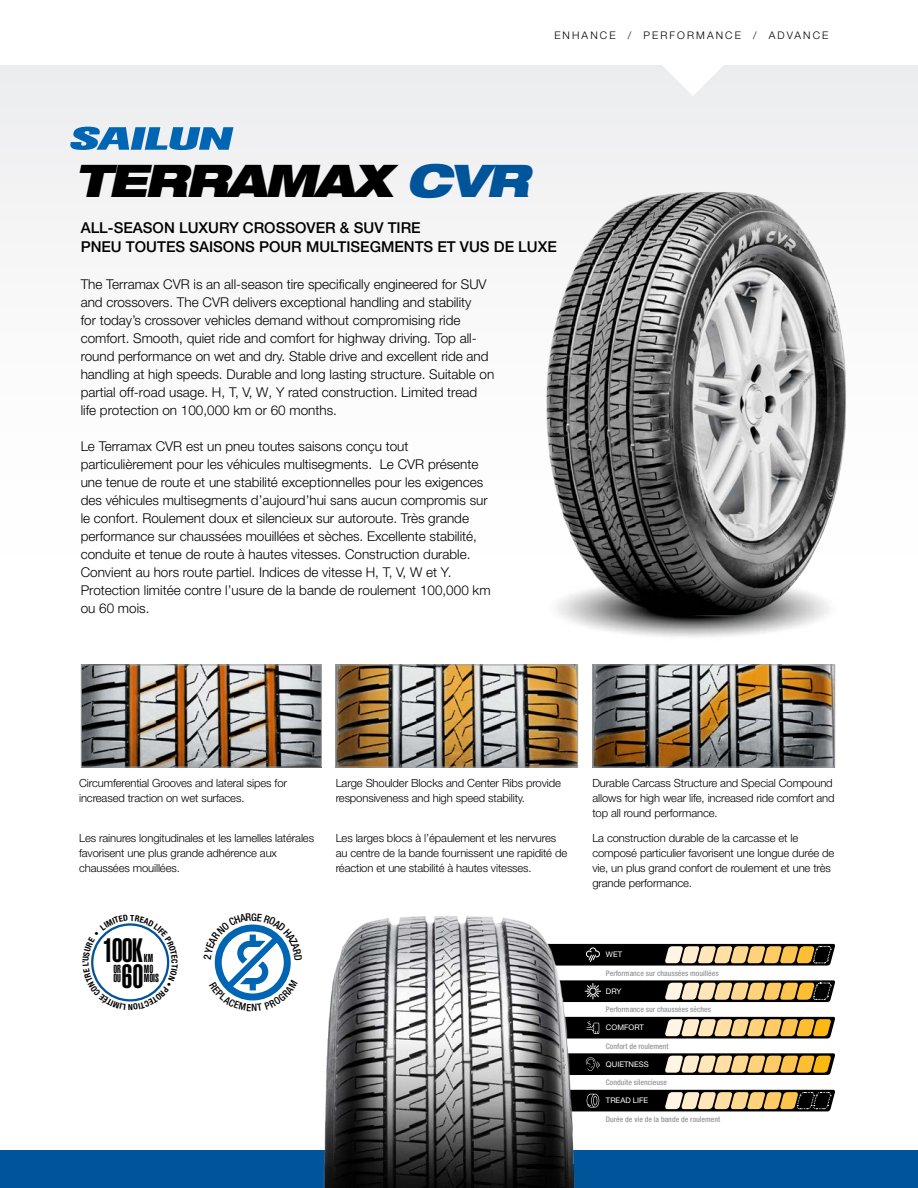
<style>
.page{position:relative;width:918px;height:1188px;background:#fff}
.page>*{position:absolute;margin:0;border:0;box-sizing:border-box;transform-origin:0 0}
.t1{font:italic 900 expanded 45px "Helvetica Neue LT Std";letter-spacing:-.05em;color:#000}
.t2{font:33.15px/26px "Helvetica LT Std Ultra Comp";letter-spacing:-.03em;color:#000;text-align:center}
.t3{font:500 15px/19.5px "Helvetica Neue LT Std";color:#000}
.t4{font:300 13.5px/18px "Helvetica Neue LT Std";color:#000}
.t5{font:11.55px/9.1px "Helvetica LT Std Ultra Comp";color:#000}
.t6{font:11.4px "Helvetica LT Std Ultra Comp";color:#000}
.t7{font:300 11.25px/15px "Helvetica Neue LT Std";letter-spacing:-.01em;color:#000}
.t8{font:300 10.5px "Helvetica Neue LT Std";letter-spacing:.2em;color:#000}
.t9{font:500 condensed 7.65px "Helvetica Neue LT Std";color:#939598}
.t10{font:7.65px "Helvetica Neue LT Std";color:#fff}
.s1{color:#00549a}
</style>
<div class="page">
<div style="left:0;top:65px;width:918px;height:520px;background:#f8f8f8"></div>
<div style="left:0;top:1150px;width:918px;height:38px;background:#00549a"></div>
<svg style="left:661px;top:65px;width:64px;height:31px"></svg>
<img style="left:512px;top:192px;width:370px;height:439px">
<img style="left:83px;top:667px;width:237px;height:99px">
<div style="left:81px;top:665px;width:241px;height:103px;border:1px solid #9ea1a3"></div>
<img style="left:337px;top:667px;width:239px;height:99px">
<div style="left:335px;top:665px;width:243px;height:103px;border:1px solid #9ea1a3"></div>
<img style="left:594px;top:667px;width:239px;height:99px">
<div style="left:592px;top:665px;width:243px;height:103px;border:1px solid #9ea1a3"></div>
<svg style="left:602px;top:944px;width:233px;height:22px;background:#736444"></svg>
<svg style="left:602px;top:980px;width:233px;height:22px;background:#736344"></svg>
<svg style="left:602px;top:1017px;width:233px;height:22px;background:#7e6b44"></svg>
<svg style="left:602px;top:1053px;width:233px;height:22px;background:#7d6a43"></svg>
<svg style="left:602px;top:1090px;width:234px;height:21px;background:#695c42"></svg>
<img style="left:323px;top:916px;width:279px;height:272px">
<svg style="left:70px;top:127px;width:163px;height:23px"></svg>
<svg style="left:91px;top:923px;width:79px;height:79px"></svg>
<svg style="left:214px;top:924px;width:77px;height:77px"></svg>
<p class="t8" style="left:554px;top:29px;width:62px">Enhance</p>
<p class="t8" style="left:628px;top:29px;width:114px">/ Performance</p>
<p class="t8" style="left:753px;top:29px;width:76px">/ Advance</p>
<h1 class="t1" style="left:75px;top:151px;width:456px">TERRAMAX <span class="s1">CVR</span></h1>
<p class="t3" style="left:81px;top:218px;width:478px">ALL-SEASON LUXURY CROSSOVER &amp; SUV TIRE<br>PNEU TOUTES SAISONS POUR MULTISEGMENTS ET VUS DE LUXE</p>
<p class="t4" style="left:81px;top:275px;width:415px">The Terramax cvr is an all-season tire specifically engineered for SUv and crossovers. The cvr delivers exceptional handling and stability<br>for today’s crossover vehicles demand without compromising ride comfort. Smooth, quiet ride and comfort for highway driving. Top all&shy;round performance on wet and dry. Stable drive and excellent ride and handling at high speeds. durable and long lasting structure. Suitable on partial off-road usage. h, T, v, W, Y rated construction. Limited tread life protection on 100,000 km or 60 months.</p>
<p class="t4" style="left:81px;top:437px;width:411px">Le Terramax cvr est un pneu toutes saisons conçu tout particulièrement pour les véhicules multisegments. Le cvr présente une tenue de route et une stabilité exceptionnelles pour les exigences des véhicules multisegments d’aujourd’hui sans aucun compromis sur le confort. roulement doux et silencieux sur autoroute. Très grande performance sur chaussées mouillées et sèches. Excellente stabilité, conduite et tenue de route à hautes vitesses. construction durable. convient au hors route partiel. Indices de vitesse h, T, v, W et Y.<br>Protection limitée contre l’usure de la bande de roulement 100,000 km ou 60 mois.</p>
<p class="t7" style="left:79px;top:775px;width:210px">Circumferential Grooves and lateral sipes for increased traction on wet surfaces.</p>
<p class="t7" style="left:79px;top:830px;width:237px">Les rainures longitudinales et les lamelles latérales favorisent une plus grande adhérence aux chaussées mouillées.</p>
<p class="t7" style="left:336px;top:775px;width:227px">Large Shoulder Blocks and Center Ribs provide responsiveness and high speed stability.</p>
<p class="t7" style="left:336px;top:830px;width:233px">Les larges blocs à l’épaulement et les nervures au centre de la bande fournissent une rapidité de réaction et une stabilité à hautes vitesses.</p>
<h2 class="t2" style="left:102px;top:938px;width:43px">100K<br>60</h2>
<p class="t6" style="left:144px;top:952px;width:11px">KM</p>
<p class="t5" style="left:113px;top:964px;width:9px">0R<br>OU</p>
<p class="t5" style="left:144px;top:964px;width:17px">MO<br>MOIS</p>
<p class="t7" style="left:592px;top:775px;width:244px">Durable Carcass Structure and Special Compound allows for high wear life, increased ride comfort and top all round performance.</p>
<p class="t7" style="left:592px;top:830px;width:244px">La construction durable de la carcasse et le composé particulier favorisent une longue durée de vie, un plus grand confort de roulement et une très grande performance.</p>
<p class="t10" style="left:606px;top:950px;width:18px">WET</p>
<p class="t9" style="left:606px;top:969px;width:114px">Performance sur chaussées mouillées</p>
<p class="t10" style="left:606px;top:987px;width:17px">DRY</p>
<p class="t9" style="left:606px;top:1005px;width:107px">Performance sur chaussées sèches</p>
<p class="t10" style="left:606px;top:1023px;width:39px">COMFORT</p>
<p class="t9" style="left:606px;top:1042px;width:64px">Confort de roulement</p>
<p class="t10" style="left:606px;top:1060px;width:44px">QUIETNESS</p>
<p class="t9" style="left:606px;top:1078px;width:63px">Conduite silencieuse</p>
<p class="t10" style="left:606px;top:1096px;width:44px">TREAD LIFE</p>
<p class="t9" style="left:606px;top:1115px;width:116px">Durée de vie de la bande de roulement</p>
</div>
